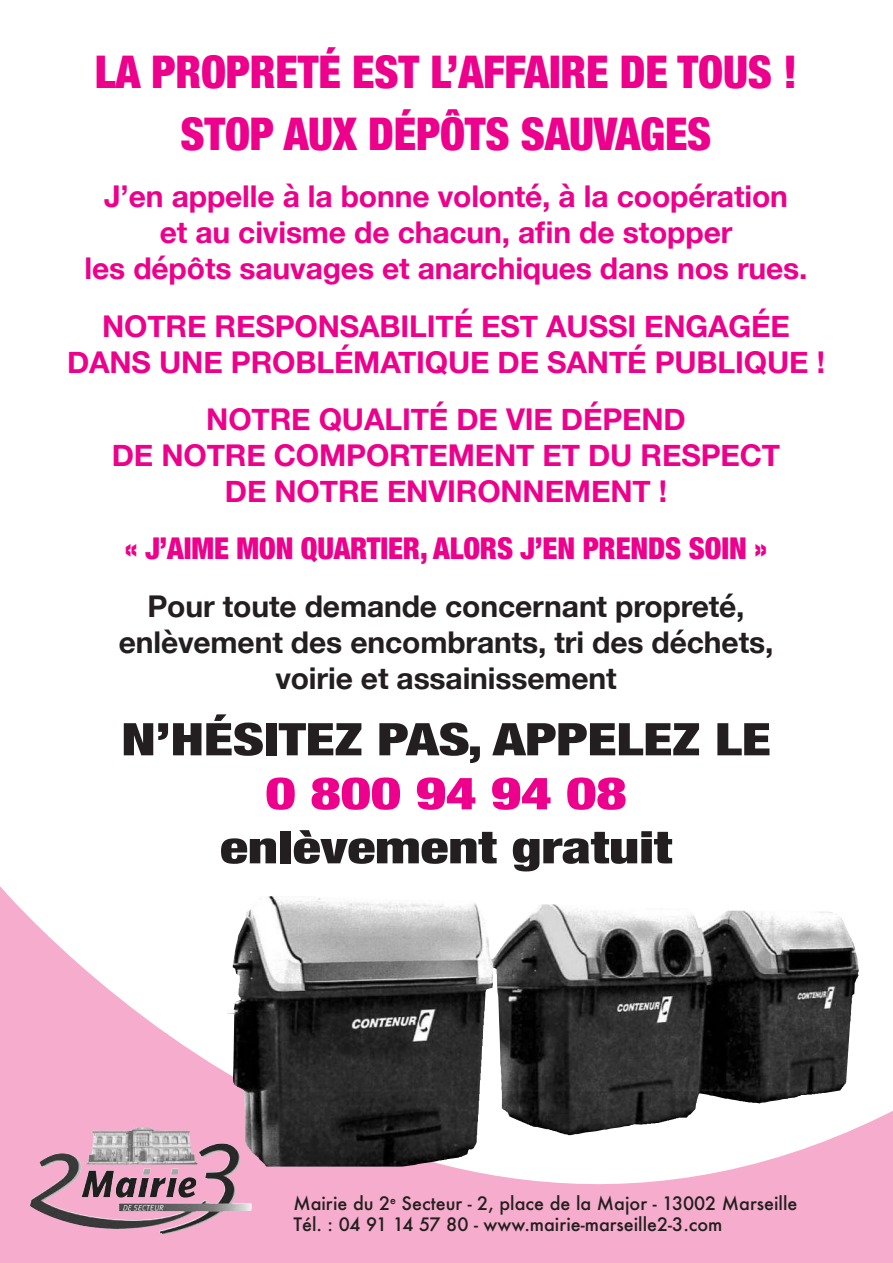
<style>
.page{position:relative;width:893px;height:1263px;background:#fff}
.page>*{position:absolute;margin:0;border:0;box-sizing:border-box;transform-origin:0 0}
.t1{font:900 condensed 45px/62.6px "Helvetica Neue";letter-spacing:-.005em;color:#ec008c;text-align:center}
.t2{font:900 condensed 45px "Helvetica Neue";letter-spacing:-.005em;color:#231f20;scale:1.3 1}
.t3{font:900 condensed 45px "Helvetica Neue";letter-spacing:-.005em;color:#ec008c;scale:1.3 1}
.t4{font:700 30px/36px "Helvetica Neue";letter-spacing:-.005em;color:#ec008c;text-align:center}
.t5{font:700 30px/36px "Helvetica Neue";letter-spacing:-.005em;color:#231f20;text-align:center}
.t6{font:900 condensed 30px "Helvetica Neue";letter-spacing:-.005em;color:#ec008c}
.t7{font:500 18px/21.6px "Futura";color:#231f20}
</style>
<div class="page">
<svg style="left:0;top:886px;width:893px;height:377px"></svg>
<img style="left:85px;top:1127px;width:113px;height:38px">
<img style="left:227px;top:896px;width:266px;height:270px">
<h1 class="t1" style="left:95px;top:40px;width:704px">LA PROPRETÉ EST L’AFFAIRE DE TOUS !<br>STOP AUX DÉPÔTS SAUVAGES</h1>
<p class="t4" style="left:85px;top:181px;width:724px">J’en appelle à la bonne volonté, à la coopération<br>et au civisme de chacun, afin de stopper<br>les dépôts sauvages et anarchiques dans nos rues.</p>
<p class="t4" style="left:67px;top:310px;width:759px">NOTRE RESPONSABILITÉ EST AUSSI ENGAGÉE<br>DANS UNE PROBLÉMATIQUE DE SANTÉ PUBLIQUE !</p>
<p class="t4" style="left:112px;top:403px;width:670px">NOTRE QUALITÉ DE VIE DÉPEND<br>DE NOTRE COMPORTEMENT ET DU RESPECT<br>DE NOTRE ENVIRONNEMENT !</p>
<p class="t6" style="left:125px;top:532px;width:644px">« J’AIME MON QUARTIER, ALORS J’EN PRENDS SOIN »</p>
<p class="t5" style="left:119px;top:590px;width:656px">Pour toute demande concernant propreté, enlèvement des encombrants, tri des déchets, voirie et assainissement</p>
<h1 class="t2" style="left:121px;top:714px;width:501px">N’HÉSITEZ PAS, APPELEZ LE</h1>
<h1 class="t3" style="left:265px;top:768px;width:279px">0 800 94 94 08</h1>
<h1 class="t2" style="left:220px;top:822px;width:349px">enlèvement gratuit</h1>
<p class="t7" style="left:293px;top:1194px;width:506px">Mairie du 2<sup>e</sup> Secteur - 2, place de la Major - 13002 Marseille<br>Tél. : 04 91 14 57 80 - www.mairie-marseille2-3.com</p>
</div>
